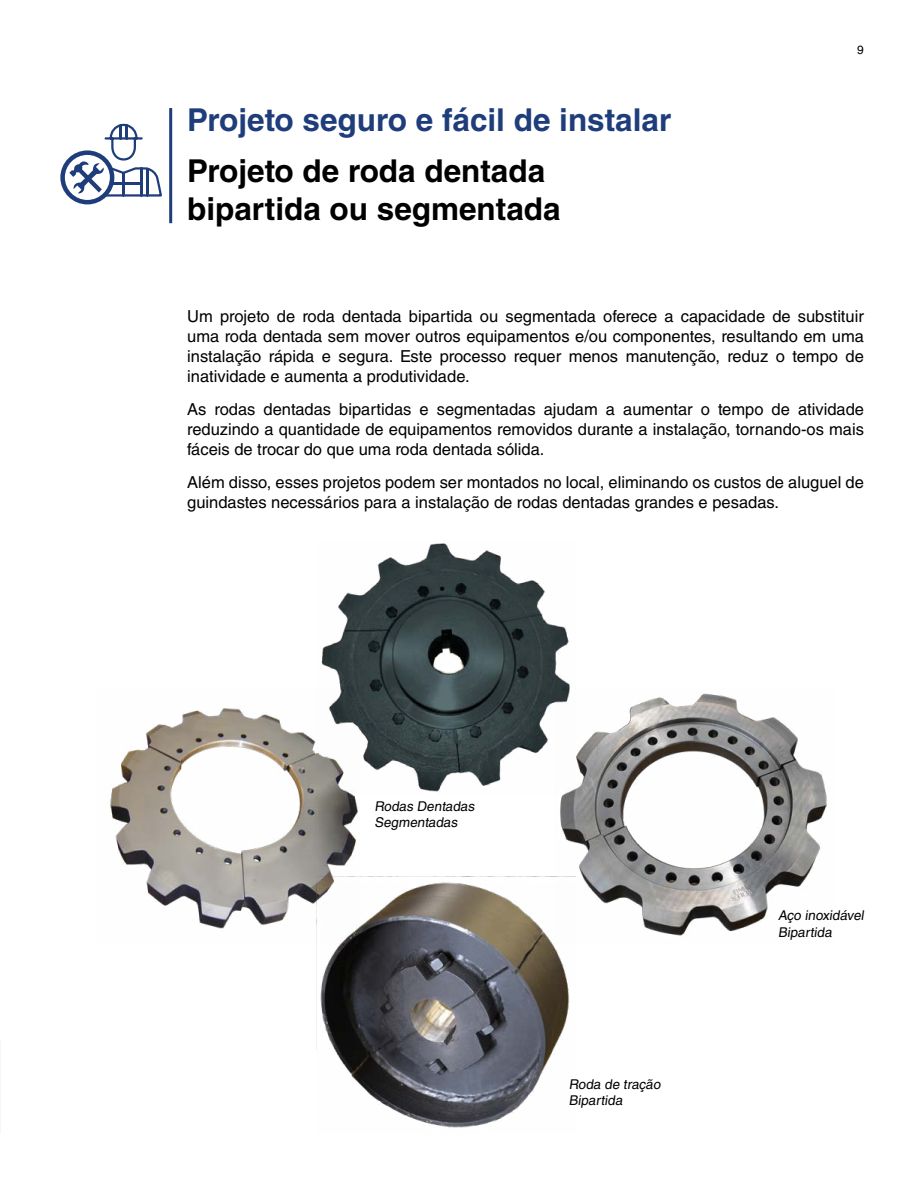
<style>
.page{position:relative;width:918px;height:1188px;background:#fff}
.page>*{position:absolute;margin:0;border:0;box-sizing:border-box;transform-origin:0 0}
.t1{font:700 31.5px/37.8px "Helvetica LT Std";color:#000}
.t2{font:700 31.5px "Helvetica LT Std";color:#1f3d7b}
.t3{font:16.5px/19.8px "Helvetica LT Std";color:#000;text-align:justify}
.t4{font:13.5px/16.2px "Helvetica LT Std";color:#000}
.t5{font:12px "Helvetica LT Std";color:#000}
</style>
<div class="page">
<img style="left:110px;top:708px;width:251px;height:221px">
<img style="left:555px;top:693px;width:272px;height:243px">
<hr style="left:169px;top:108px;width:3px;height:115px;background:#1f3d7b">
<svg style="left:63px;top:153px;width:49px;height:49px"></svg>
<div style="left:60px;top:150px;width:54px;height:54px;border:4px solid #1f3d7b;border-radius:50%"></div>
<svg style="left:69px;top:124px;width:93px;height:74px"></svg>
<img style="left:316px;top:543px;width:259px;height:251px">
<img style="left:316px;top:877px;width:259px;height:251px">
<h1 class="t2" style="left:187px;top:101px;width:486px">Projeto seguro e fácil de instalar</h1>
<h1 class="t1" style="left:187px;top:152px;width:375px">Projeto de roda dentada bipartida ou segmentada</h1>
<p class="t5" style="left:857px;top:43px;width:8px">9</p>
<p class="t3" style="left:187px;top:307px;width:678px">Um projeto de roda dentada bipartida ou segmentada oferece a capacidade de substituir uma roda dentada sem mover outros equipamentos e/ou componentes, resultando em uma instalação rápida e segura. Este processo requer menos manutenção, reduz o tempo de inatividade e aumenta a produtividade.</p>
<p class="t3" style="left:187px;top:399px;width:678px">As rodas dentadas bipartidas e segmentadas ajudam a aumentar o tempo de atividade reduzindo a quantidade de equipamentos removidos durante a instalação, tornando-os mais fáceis de trocar do que uma roda dentada sólida.</p>
<p class="t3" style="left:187px;top:472px;width:678px">Além disso, esses projetos podem ser montados no local, eliminando os custos de aluguel de guindastes necessários para a instalação de rodas dentadas grandes e pesadas.</p>
<p class="t4" style="left:374px;top:798px;width:104px">Rodas Dentadas<br>Segmentadas</p>
<p class="t4" style="left:569px;top:1076px;width:96px">Roda de tração<br>Bipartida</p>
<p class="t4" style="left:778px;top:908px;width:89px">Aço inoxidável<br>Bipartida</p>
</div>
